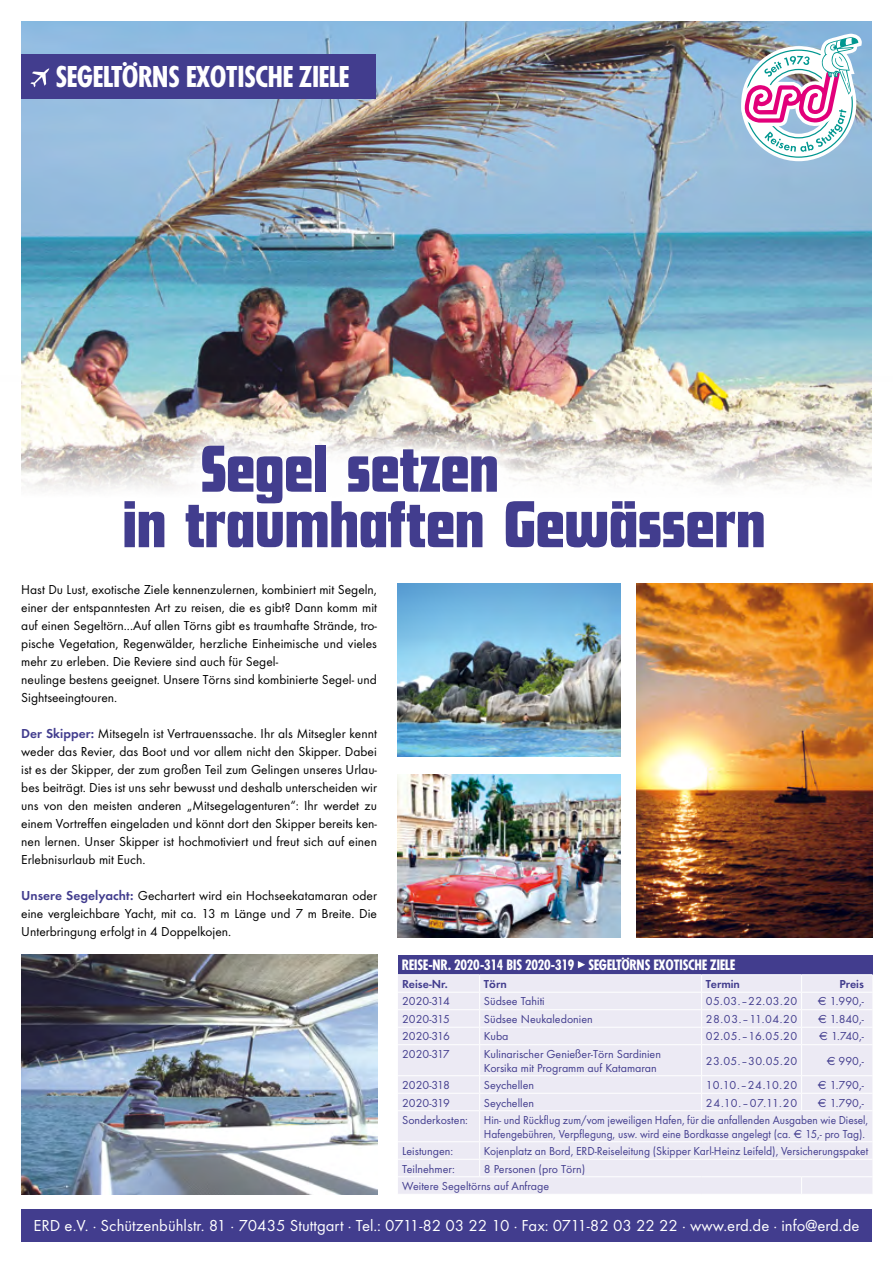
<style>
.page{position:relative;width:893px;height:1263px;background:#fff}
.page>*{position:absolute;margin:0;border:0;box-sizing:border-box;transform-origin:0 0}
.t1{font:69px/55.5px "Function Display";color:#423d8e;scale:.95 1}
.t2{font:700 30px "Function Cond Two";color:#fff}
.t3{font:16.5px "Function";color:#fff}
.t4{font:700 15px "Function Cond Two";color:#fff}
.t5{font:13.5px/18px "Function";color:#000;text-align:justify}
.t6{font:12px/13.5px "Function";color:#423d8e}
.t7{font:12px/13.5px "Function";color:#423d8e;scale:.95 1}
.t8{font:700 12px "Function";color:#423d8e}
.s1{font-weight:700;color:#423d8e}
</style>
<div class="page">
<img style="left:21px;top:21px;width:851px;height:330px">
<div style="left:21px;top:54px;width:355px;height:44px;background:#423d8e"></div>
<img style="left:21px;top:351px;width:851px;height:139px">
<svg style="left:30px;top:68px;width:19px;height:19px"></svg>
<svg style="left:86px;top:406px;width:716px;height:181px"></svg>
<div style="left:398px;top:955px;width:474px;height:20px;background:#423d8e"></div>
<div style="left:398px;top:975px;width:474px;height:219px;background:#eceaf4"></div>
<hr style="left:398px;top:974px;width:82px;height:1px;background:#fff">
<hr style="left:480px;top:974px;width:222px;height:1px;background:#fff">
<hr style="left:702px;top:974px;width:100px;height:1px;background:#fff">
<hr style="left:802px;top:974px;width:70px;height:1px;background:#fff">
<hr style="left:398px;top:992px;width:82px;height:1px;background:#fff">
<hr style="left:480px;top:992px;width:222px;height:1px;background:#fff">
<hr style="left:702px;top:992px;width:100px;height:1px;background:#fff">
<hr style="left:802px;top:992px;width:70px;height:1px;background:#fff">
<hr style="left:398px;top:1009px;width:82px;height:1px;background:#fff">
<hr style="left:480px;top:1009px;width:222px;height:1px;background:#fff">
<hr style="left:702px;top:1009px;width:100px;height:1px;background:#fff">
<hr style="left:802px;top:1009px;width:70px;height:1px;background:#fff">
<hr style="left:398px;top:1027px;width:82px;height:1px;background:#fff">
<hr style="left:480px;top:1027px;width:222px;height:1px;background:#fff">
<svg style="left:479px;top:975px;width:1px;height:69px"></svg>
<hr style="left:702px;top:1027px;width:100px;height:1px;background:#fff">
<svg style="left:701px;top:975px;width:1px;height:69px"></svg>
<hr style="left:802px;top:1027px;width:70px;height:1px;background:#fff">
<svg style="left:801px;top:975px;width:1px;height:69px"></svg>
<hr style="left:398px;top:1044px;width:82px;height:1px;background:#fff">
<hr style="left:480px;top:1044px;width:222px;height:1px;background:#fff">
<hr style="left:479px;top:1045px;width:1px;height:30px;background:#fff">
<hr style="left:702px;top:1044px;width:100px;height:1px;background:#fff">
<hr style="left:701px;top:1045px;width:1px;height:30px;background:#fff">
<hr style="left:802px;top:1044px;width:70px;height:1px;background:#fff">
<hr style="left:801px;top:1045px;width:1px;height:30px;background:#fff">
<hr style="left:398px;top:1075px;width:82px;height:1px;background:#fff">
<hr style="left:480px;top:1075px;width:222px;height:1px;background:#fff">
<hr style="left:702px;top:1075px;width:100px;height:1px;background:#fff">
<hr style="left:802px;top:1075px;width:70px;height:1px;background:#fff">
<hr style="left:398px;top:1093px;width:82px;height:1px;background:#fff">
<hr style="left:480px;top:1093px;width:222px;height:1px;background:#fff">
<svg style="left:479px;top:1076px;width:1px;height:34px"></svg>
<hr style="left:702px;top:1093px;width:100px;height:1px;background:#fff">
<svg style="left:701px;top:1076px;width:1px;height:34px"></svg>
<hr style="left:802px;top:1093px;width:70px;height:1px;background:#fff">
<svg style="left:801px;top:1076px;width:1px;height:34px"></svg>
<hr style="left:398px;top:1110px;width:82px;height:1px;background:#fff">
<hr style="left:480px;top:1110px;width:222px;height:1px;background:#fff">
<hr style="left:479px;top:1111px;width:1px;height:30px;background:#fff">
<hr style="left:702px;top:1110px;width:100px;height:1px;background:#fff">
<hr style="left:802px;top:1110px;width:70px;height:1px;background:#fff">
<hr style="left:398px;top:1141px;width:82px;height:1px;background:#fff">
<hr style="left:480px;top:1141px;width:222px;height:1px;background:#fff">
<hr style="left:702px;top:1141px;width:100px;height:1px;background:#fff">
<hr style="left:802px;top:1141px;width:70px;height:1px;background:#fff">
<svg style="left:479px;top:1142px;width:1px;height:34px"></svg>
<hr style="left:398px;top:1176px;width:82px;height:1px;background:#fff">
<hr style="left:480px;top:1176px;width:222px;height:1px;background:#fff">
<hr style="left:702px;top:1176px;width:100px;height:1px;background:#fff">
<hr style="left:802px;top:1176px;width:70px;height:1px;background:#fff">
<svg style="left:801px;top:1177px;width:1px;height:17px"></svg>
<hr style="left:398px;top:1159px;width:82px;height:1px;background:#fff">
<hr style="left:480px;top:1159px;width:222px;height:1px;background:#fff">
<hr style="left:702px;top:1159px;width:100px;height:1px;background:#fff">
<hr style="left:802px;top:1159px;width:70px;height:1px;background:#fff">
<svg style="left:578px;top:961px;width:7px;height:7px"></svg>
<img style="left:21px;top:955px;width:356px;height:240px">
<img style="left:398px;top:583px;width:222px;height:173px">
<img style="left:398px;top:774px;width:222px;height:163px">
<img style="left:637px;top:583px;width:235px;height:354px">
<div style="left:21px;top:1210px;width:851px;height:32px;background:#423d8e"></div>
<svg style="left:741px;top:34px;width:121px;height:127px"></svg>
<h2 class="t2" style="left:56px;top:60px;width:295px">SEGELTÖRNS EXOTISCHE ZIELE</h2>
<h1 class="t1" style="left:123px;top:442px;width:678px;text-indent:79px">Segel setzen<br>in traumhaften Gewässern</h1>
<p class="t5" style="left:21px;top:581px;width:357px;text-align:left">Hast Du Lust, exotische Ziele kennenzulernen, kombiniert mit Segeln, einer der entspanntesten Art zu reisen, die es gibt? Dann komm mit auf einen Segeltörn...Auf allen Törns gibt es traumhafte Strände, tro&shy;pische Vegetation, Regenwälder, herzliche Einheimische und vieles mehr zu erleben. Die Reviere sind auch für Segel-<br>neulinge bestens geeignet. Unsere Törns sind kombinierte Segel- und Sightseeingtouren.</p>
<p class="t5" style="left:21px;top:725px;width:357px"><span class="s1">Der Skipper:</span> Mitsegeln ist Vertrauenssache. Ihr als Mitsegler kennt weder das Revier, das Boot und vor allem nicht den Skipper. Dabei ist es der Skipper, der zum großen Teil zum Gelingen unseres Urlau&shy;bes beiträgt. Dies ist uns sehr bewusst und deshalb unterscheiden wir uns von den meisten anderen „Mitsegelagenturen“: Ihr werdet zu einem Vortreffen eingeladen und könnt dort den Skipper bereits ken&shy;nen lernen. Unser Skipper ist hochmotiviert und freut sich auf einen Erlebnisurlaub mit Euch.</p>
<p class="t5" style="left:21px;top:887px;width:357px"><span class="s1">Unsere Segelyacht:</span> Gechartert wird ein Hochseekatamaran oder eine vergleichbare Yacht, mit ca. 13 m Länge und 7 m Breite. Die Unterbringung erfolgt in 4 Doppelkojen.</p>
<p class="t4" style="left:402px;top:957px;width:335px">REISE-NR. 2020-314 BIS 2020-319 SEGELTÖRNS EXOTISCHE ZIELE</p>
<p class="t8" style="left:402px;top:977px;width:47px">Reise-Nr.</p>
<p class="t8" style="left:484px;top:977px;width:24px">Törn</p>
<p class="t8" style="left:706px;top:977px;width:36px">Termin</p>
<p class="t8" style="left:839px;top:977px;width:26px">Preis</p>
<p class="t6" style="left:402px;top:995px;width:49px">2020-314</p>
<p class="t6" style="left:484px;top:995px;width:62px">Südsee Tahiti</p>
<p class="t6" style="left:706px;top:995px;width:93px">05.03.–22.03.20</p>
<p class="t6" style="left:818px;top:995px;width:48px">€ 1.990,-</p>
<p class="t6" style="left:402px;top:1012px;width:49px">2020-315</p>
<p class="t6" style="left:484px;top:1012px;width:110px">Südsee Neukaledonien</p>
<p class="t6" style="left:706px;top:1012px;width:93px">28.03.–11.04.20</p>
<p class="t6" style="left:818px;top:1012px;width:48px">€ 1.840,-</p>
<p class="t6" style="left:402px;top:1030px;width:49px">2020-316</p>
<p class="t6" style="left:484px;top:1030px;width:26px">Kuba</p>
<p class="t6" style="left:706px;top:1030px;width:93px">02.05.–16.05.20</p>
<p class="t6" style="left:819px;top:1030px;width:47px">€ 1.740,-</p>
<p class="t6" style="left:402px;top:1047px;width:49px">2020-317</p>
<p class="t6" style="left:484px;top:1047px;width:179px">Kulinarischer Genießer-Törn Sardinien<br>Korsika mit Programm auf Katamaran</p>
<p class="t6" style="left:706px;top:1054px;width:93px">23.05.–30.05.20</p>
<p class="t6" style="left:826px;top:1054px;width:39px">€ 990,-</p>
<p class="t6" style="left:402px;top:1078px;width:49px">2020-318</p>
<p class="t6" style="left:484px;top:1078px;width:52px">Seychellen</p>
<p class="t6" style="left:706px;top:1078px;width:93px">10.10.–24.10.20</p>
<p class="t6" style="left:818px;top:1078px;width:48px">€ 1.790,-</p>
<p class="t6" style="left:402px;top:1096px;width:49px">2020-319</p>
<p class="t6" style="left:484px;top:1096px;width:52px">Seychellen</p>
<p class="t6" style="left:706px;top:1096px;width:93px">24.10.–07.11.20</p>
<p class="t6" style="left:818px;top:1096px;width:48px">€ 1.790,-</p>
<p class="t6" style="left:402px;top:1113px;width:67px">Sonderkosten:</p>
<p class="t7" style="left:484px;top:1113px;width:406px">Hin- und Rückflug zum/vom jeweiligen Hafen, für die anfallenden Ausgaben wie Diesel,<br>Hafengebühren, Verpflegung, usw. wird eine Bordkasse angelegt (ca. € 15,- pro Tag).</p>
<p class="t6" style="left:402px;top:1144px;width:53px">Leistungen:</p>
<p class="t6" style="left:484px;top:1144px;width:386px">Kojenplatz an Bord, ERD-Reiseleitung (Skipper Karl-Heinz Leifeld), Versicherungspaket</p>
<p class="t6" style="left:402px;top:1162px;width:54px">Teilnehmer:</p>
<p class="t6" style="left:402px;top:1160px;width:185px;line-height:17.5px;text-indent:82px">8 Personen (pro Törn)<br>Weitere Segeltörns auf Anfrage</p>
<p class="t3" style="left:34px;top:1216px;width:827px">ERD e.V. · Schützenbühlstr. 81 · 70435 Stuttgart · Tel.: 0711-82 03 22 10 · Fax: 0711-82 03 22 22 · www.erd.de · info@erd.de</p>
</div>
